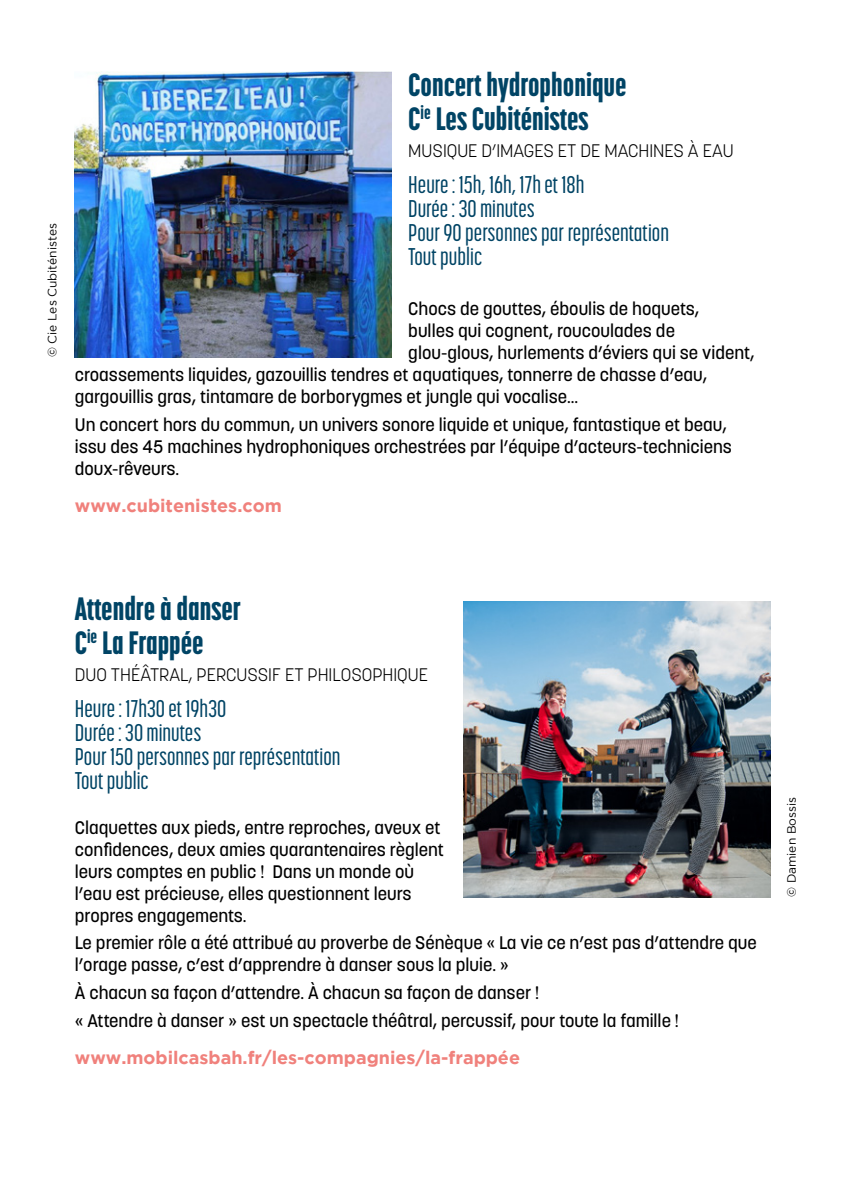
<style>
.page{position:relative;width:845px;height:1191px;background:#fff}
.page>*{position:absolute;margin:0;border:0;box-sizing:border-box;transform-origin:0 0}
.t1{font:800 32px/34px "Korolev Compressed";color:#004465}
.t2{font:500 24px/24px "Korolev Compressed";color:#004465}
.t3{font:500 18px/22px "Korolev";color:#000}
.t4{font:300 18px "Korolev";color:#000}
.t5{font:700 18px "Gotham";color:#f0817c}
.t6{font:12px "Gotham";color:#000}
</style>
<div class="page">
<img style="left:464px;top:601px;width:306px;height:296px">
<img style="left:75px;top:72px;width:316px;height:285px">
<p class="t6" style="left:48px;top:357px;width:136px;rotate:-90deg">© Cie Les Cubiténistes</p>
<h1 class="t1" style="left:408px;top:67px;width:220px">Concert hydrophonique<br>C<sup>ie</sup> Les Cubiténistes</h1>
<p class="t4" style="left:408px;top:140px;width:327px">MUSIQUE D’IMAGES ET DE MACHINES À EAU</p>
<h2 class="t2" style="left:408px;top:172px;width:262px">Heure : 15h, 16h, 17h et 18h<br>Durée : 30 minutes<br>Pour 90 personnes par représentation<br>Tout public</h2>
<p class="t3" style="left:408px;top:298px;width:292px">Chocs de gouttes, éboulis de hoquets,</p>
<p class="t3" style="left:408px;top:320px;width:268px">bulles qui cognent, roucoulades de</p>
<p class="t3" style="left:408px;top:342px;width:348px">glou-glous, hurlements d’éviers qui se vident,</p>
<p class="t3" style="left:75px;top:364px;width:634px">croassements liquides, gazouillis tendres et aquatiques, tonnerre de chasse d’eau,</p>
<p class="t3" style="left:75px;top:386px;width:505px">gargouillis gras, tintamare de borborygmes et jungle qui vocalise...</p>
<p class="t3" style="left:75px;top:413px;width:658px">Un concert hors du commun, un univers sonore liquide et unique, fantastique et beau, issu des 45 machines hydrophoniques orchestrées par l’équipe d’acteurs-techniciens doux-rêveurs.</p>
<p class="t5" style="left:75px;top:499px;width:208px">www.cubitenistes.com</p>
<h1 class="t1" style="left:75px;top:591px;width:167px">Attendre à danser<br>C<sup>ie</sup> La Frappée</h1>
<p class="t4" style="left:75px;top:663px;width:355px">DUO THÉÂTRAL, PERCUSSIF ET PHILOSOPHIQUE</p>
<h2 class="t2" style="left:75px;top:696px;width:267px">Heure : 17h30 et 19h30<br>Durée : 30 minutes<br>Pour 150 personnes par représentation<br>Tout public</h2>
<p class="t3" style="left:75px;top:816px;width:370px">Claquettes aux pieds, entre reproches, aveux et confidences, deux amies quarantenaires règlent leurs comptes en public ! Dans un monde où l’eau est précieuse, elles questionnent leurs propres engagements.</p>
<p class="t3" style="left:75px;top:932px;width:683px">Le premier rôle a été attribué au proverbe de Sénèque « La vie ce n’est pas d’attendre que l’orage passe, c’est d’apprendre à danser sous la pluie. »</p>
<p class="t3" style="left:75px;top:978px;width:605px;line-height:27.6px">À chacun sa façon d’attendre. À chacun sa façon de danser !<br>« Attendre à danser » est un spectacle théâtral, percussif, pour toute la famille !</p>
<p class="t5" style="left:75px;top:1050px;width:447px">www.mobilcasbah.fr/les-compagnies/la-frappée</p>
<p class="t6" style="left:787px;top:897px;width:102px;rotate:-90deg">© Damien Bossis</p>
</div>
